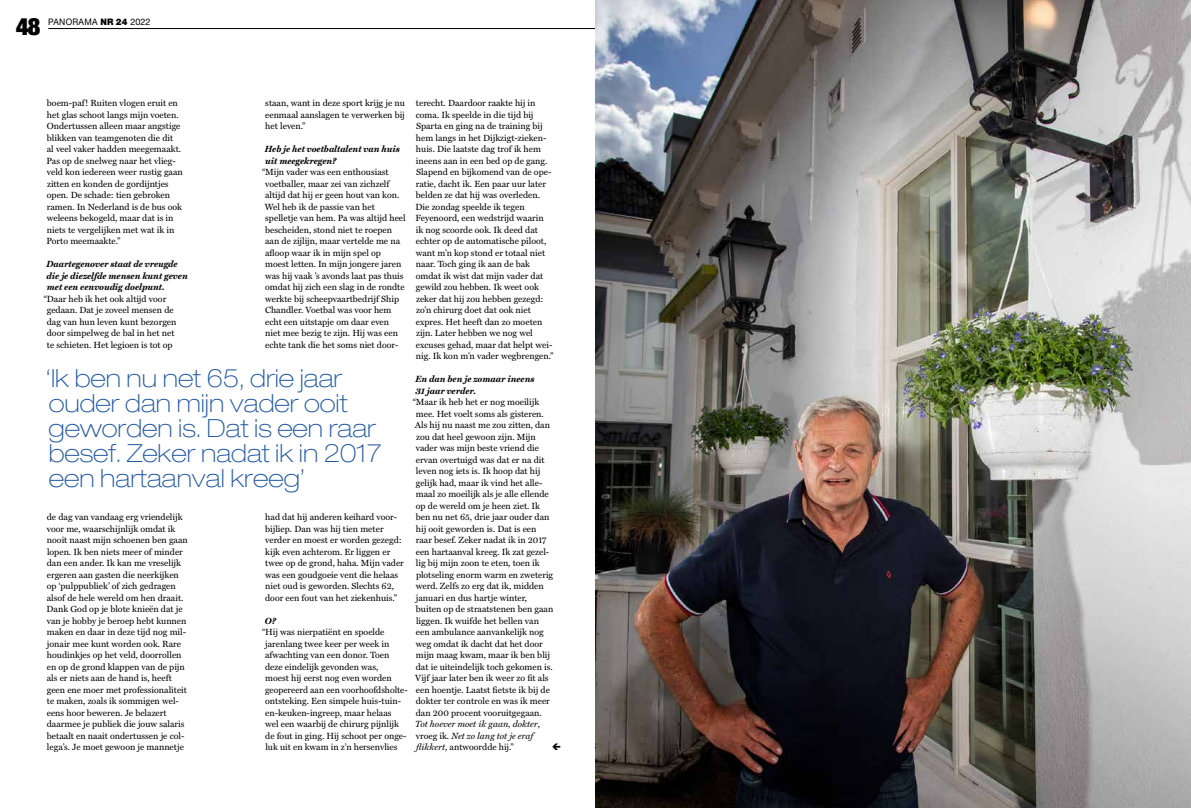
<style>
.page{position:relative;width:1191px;height:808px;background:#fff}
.page>*{position:absolute;margin:0;border:0;box-sizing:border-box;transform-origin:0 0}
.t1{font:100 expanded 25px/25px "Helvetica Neue LT Std";color:#2459a0}
.t2{font:900 condensed 24px "Helvetica Neue LT Std";color:#000}
.t3{font:9px/11.5px "Miller Text";color:#000}
.t4{font:italic 700 9px/11.5px "Miller Text";color:#000}
.t5{font:9px "Helvetica Neue LT Std";letter-spacing:.03em;color:#000;scale:.95 1}
.s1{font-weight:900}
.s2{font-style:italic}
</style>
<div class="page">
<hr style="left:48px;top:28px;width:1095px;height:1px;background:#000">
<img style="left:595px;top:0;width:596px;height:808px">
<h2 class="t2" style="left:16px;top:11px;width:26px">48</h2>
<p class="t5" style="left:48px;top:16px;width:109px">PANORAMA <span class="s1">NR 24</span> 2022</p>
<p class="t3" style="left:47px;top:98px;width:138px">boem-paf! Ruiten vlogen eruit en het glas schoot langs mijn voeten.<br>Ondertussen alleen maar angstige blikken van teamgenoten die dit<br>al veel vaker hadden meegemaakt.<br>Pas op de snelweg naar het vlieg&shy;veld kon iedereen weer rustig gaan zitten en konden de gordijntjes open. De schade: tien gebroken ramen. In Nederland is de bus ook weleens bekogeld, maar dat is in niets te vergelijken met wat ik in<br>Porto meemaakte.”</p>
<p class="t4" style="left:47px;top:259px;width:143px">Daartegenover staat de vreugde die je diezelfde mensen kunt geven met een eenvoudig doelpunt.</p>
<p class="t3" style="left:47px;top:293px;width:131px;text-indent:-3px">“Daar heb ik het ook altijd voor gedaan. Dat je zoveel mensen de dag van hun leven kunt bezorgen door simpelweg de bal in het net te schieten. Het legioen is tot op</p>
<p class="t3" style="left:415px;top:98px;width:139px">terecht. Daardoor raakte hij in coma. Ik speelde in die tijd bij<br>Sparta en ging na de training bij hem langs in het Dijkzigt-zieken&shy;huis. Die laatste dag trof ik hem ineens aan in een bed op de gang.<br>Slapend en bijkomend van de ope&shy;ratie, dacht ik. Een paar uur later belden ze dat hij was overleden.<br>Die zondag speelde ik tegen<br>Feyenoord, een wedstrijd waarin ik nog scoorde ook. Ik deed dat echter op de automatische piloot, want m’n kop stond er totaal niet naar. Toch ging ik aan de bak omdat ik wist dat mijn vader dat gewild zou hebben. Ik weet ook zeker dat hij zou hebben gezegd: zo’n chirurg doet dat ook niet expres. Het heeft dan zo moeten zijn. Later hebben we nog wel excuses gehad, maar dat helpt wei&shy;nig. Ik kon m’n vader wegbrengen.”</p>
<p class="t4" style="left:415px;top:374px;width:121px">En dan ben je zomaar ineens<br>31 jaar verder.</p>
<p class="t3" style="left:413px;top:397px;width:142px">“Maar ik heb het er nog moeilijk mee. Het voelt soms als gisteren.<br>Als hij nu naast me zou zitten, dan zou dat heel gewoon zijn. Mijn vader was mijn beste vriend die ervan overtuigd was dat er na dit leven nog iets is. Ik hoop dat hij gelijk had, maar ik vind het alle&shy;maal zo moeilijk als je alle ellende op de wereld om je heen ziet. Ik ben nu net 65, drie jaar ouder dan hij ooit geworden is. Dat is een<br>raar besef. Zeker nadat ik in 2017 een hartaanval kreeg. Ik zat gezel&shy;lig bij mijn zoon te eten, toen ik plotseling enorm warm en zweterig werd. Zelfs zo erg dat ik, midden januari en dus hartje winter,<br>buiten op de straatstenen ben gaan liggen. Ik wuifde het bellen van<br>een ambulance aanvankelijk nog weg omdat ik dacht dat het door mijn maag kwam, maar ik ben blij dat ie uiteindelijk toch gekomen is.<br>Vijf jaar later ben ik weer zo fit als een hoentje. Laatst fietste ik bij de dokter ter controle en was ik meer dan 200 procent vooruitgegaan.<br><span class="s2">Tot hoever moet ik gaan, dokter</span>, vroeg ik. <span class="s2">Net zo lang tot je eraf flikkert</span>, antwoordde hij.”</p>
<p class="t3" style="left:265px;top:98px;width:141px;text-align:justify">staan, want in deze sport krijg je nu eenmaal aanslagen te verwerken bij het leven.”</p>
<p class="t4" style="left:265px;top:144px;width:136px">Heb je het voetbaltalent van huis uit meegekregen?</p>
<p class="t3" style="left:265px;top:167px;width:142px;text-indent:-3px">“Mijn vader was een enthousiast voetballer, maar zei van zichzelf altijd dat hij er geen hout van kon.<br>Wel heb ik de passie van het spelletje van hem. Pa was altijd heel bescheiden, stond niet te roepen aan de zijlijn, maar vertelde me na afloop waar ik in mijn spel op moest letten. In mijn jongere jaren was hij vaak ’s avonds laat pas thuis omdat hij zich een slag in de rondte werkte bij scheepvaartbedrijf Ship<br>Chandler. Voetbal was voor hem echt een uitstapje om daar even niet mee bezig te zijn. Hij was een echte tank die het soms niet door-</p>
<h1 class="t1" style="left:46px;top:365px;width:338px">‘Ik ben nu net 65, drie jaar ouder dan mijn vader ooit geworden is. Dat is een raar besef. Zeker nadat ik in 2017 een hartaanval kreeg’</h1>
<p class="t3" style="left:47px;top:512px;width:143px">de dag van vandaag erg vriendelijk voor me, waarschijnlijk omdat ik nooit naast mijn schoenen ben gaan lopen. Ik ben niets meer of minder dan een ander. Ik kan me vreselijk ergeren aan gasten die neerkijken op ‘pulppubliek’ of zich gedragen alsof de hele wereld om hen draait.<br>Dank God op je blote knieën dat je van je hobby je beroep hebt kunnen maken en daar in deze tijd nog mil&shy;jonair mee kunt worden ook. Rare houdinkjes op het veld, doorrollen en op de grond klappen van de pijn als er niets aan de hand is, heeft geen ene moer met professionaliteit te maken, zoals ik sommigen wel&shy;eens hoor beweren. Je belazert daarmee je publiek die jouw salaris betaalt en naait ondertussen je col&shy;lega’s. Je moet gewoon je mannetje</p>
<p class="t3" style="left:265px;top:512px;width:140px">had dat hij anderen keihard voor&shy;bijliep. Dan was hij tien meter verder en moest er worden gezegd: kijk even achterom. Er liggen er twee op de grond, haha. Mijn vader was een goudgoeie vent die helaas niet oud is geworden. Slechts 62, door een fout van het ziekenhuis.”</p>
<p class="t4" style="left:265px;top:615px;width:13px">O?</p>
<p class="t3" style="left:265px;top:627px;width:144px;text-indent:-3px">“Hij was nierpatiënt en spoelde jarenlang twee keer per week in afwachting van een donor. Toen deze eindelijk gevonden was,<br>moest hij eerst nog even worden geopereerd aan een voorhoofdsholte&shy;ontsteking. Een simpele huis-tuin&shy;en-keuken-ingreep, maar helaas<br>wel een waarbij de chirurg pijnlijk de fout in ging. Hij schoot per onge&shy;luk uit en kwam in z’n hersenvlies</p>
</div>
